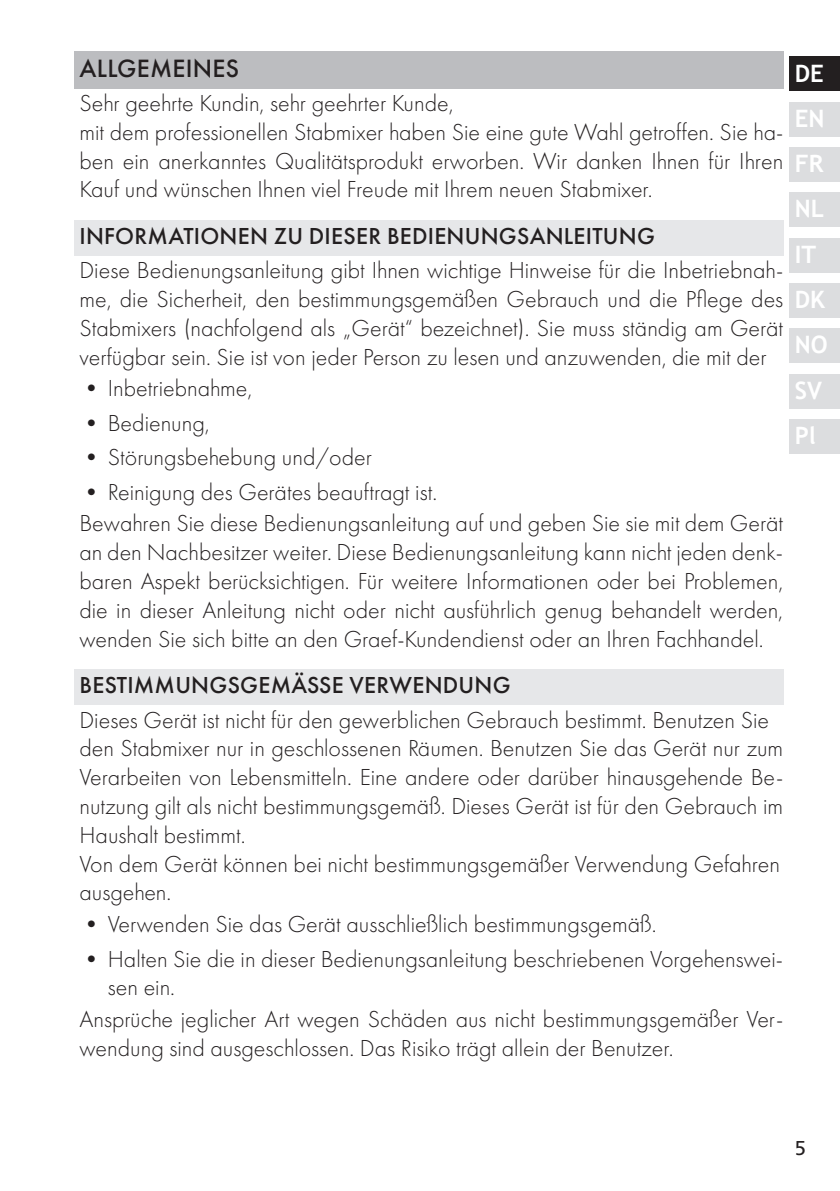
<style>
.page{position:relative;width:840px;height:1191px;background:#fff}
.page>*{position:absolute;margin:0;border:0;box-sizing:border-box;transform-origin:0 0}
.t1{font:500 26px "Futura PT";letter-spacing:.01em;color:#231f20}
.t2{font:300 24px/28.8px "Futura PT";color:#231f20}
.t3{font:500 24px "Futura PT";letter-spacing:.01em;color:#231f20}
.t4{font:700 24px/45.4px "Trebuchet MS";color:#fff}
.t5{font:20px "Frutiger LT Com";color:#231f20}
</style>
<div class="page">
<div style="left:788px;top:57px;width:51px;height:34px;background:#231f20"></div>
<div style="left:788px;top:102px;width:51px;height:34px;background:#dcdddf"></div>
<div style="left:788px;top:147px;width:51px;height:34px;background:#dcdddf"></div>
<div style="left:788px;top:193px;width:51px;height:34px;background:#dcdddf"></div>
<div style="left:788px;top:238px;width:51px;height:34px;background:#dcdddf"></div>
<div style="left:788px;top:283px;width:51px;height:34px;background:#dcdddf"></div>
<div style="left:788px;top:329px;width:51px;height:34px;background:#dcdddf"></div>
<div style="left:788px;top:374px;width:51px;height:34px;background:#dcdddf"></div>
<div style="left:788px;top:420px;width:51px;height:34px;background:#dcdddf"></div>
<div style="left:74px;top:51px;width:708px;height:37px;background:#bcbdc0"></div>
<div style="left:74px;top:220px;width:708px;height:35px;background:#e6e7e9"></div>
<div style="left:74px;top:669px;width:708px;height:35px;background:#e6e7e9"></div>
<p class="t1" style="left:79px;top:52px;width:161px">ALLGEMEINES</p>
<p class="t2" style="left:79px;top:89px;width:705px">Sehr geehrte Kundin, sehr geehrter Kunde,<br>mit dem professionellen Stabmixer haben Sie eine gute Wahl getroffen. Sie ha&shy;ben ein anerkanntes Qualitätsprodukt erworben. Wir danken Ihnen für Ihren Kauf und wünschen Ihnen viel Freude mit Ihrem neuen Stabmixer.</p>
<p class="t3" style="left:79px;top:221px;width:576px">INFORMATIONEN ZU DIESER BEDIENUNGSANLEITUNG</p>
<p class="t2" style="left:79px;top:256px;width:705px;text-align:justify">Diese Bedienungsanleitung gibt Ihnen wichtige Hinweise für die Inbetriebnah&shy;me, die Sicherheit, den bestimmungsgemäßen Gebrauch und die Pflege des Stabmixers (nachfolgend als „Gerät“ bezeichnet). Sie muss ständig am Gerät verfügbar sein. Sie ist von jeder Person zu lesen und anzuwenden, die mit der</p>
<p class="t2" style="left:79px;top:374px;width:174px">• Inbetriebnahme,</p>
<p class="t2" style="left:79px;top:409px;width:132px">• Bedienung,</p>
<p class="t2" style="left:79px;top:443px;width:294px">• Störungsbehebung und/oder</p>
<p class="t2" style="left:79px;top:476px;width:704px;line-height:31.6px">• Reinigung des Gerätes beauftragt ist.<br>Bewahren Sie diese Bedienungsanleitung auf und geben Sie sie mit dem Gerät</p>
<p class="t2" style="left:79px;top:538px;width:705px;text-align:justify">an den Nachbesitzer weiter. Diese Bedienungsanleitung kann nicht jeden denk&shy;baren Aspekt berücksichtigen. Für weitere Informationen oder bei Problemen, die in dieser Anleitung nicht oder nicht ausführlich genug behandelt werden, wenden Sie sich bitte an den Graef-Kundendienst oder an Ihren Fachhandel.</p>
<p class="t3" style="left:79px;top:670px;width:432px">BESTIMMUNGSGEMÄSSE VERWENDUNG</p>
<p class="t2" style="left:79px;top:705px;width:705px">Dieses Gerät ist nicht für den gewerblichen Gebrauch bestimmt. Benutzen Sie den Stabmixer nur in geschlossenen Räumen. Benutzen Sie das Gerät nur zum Verarbeiten von Lebensmitteln. Eine andere oder darüber hinausgehende Be&shy;nutzung gilt als nicht bestimmungsgemäß. Dieses Gerät ist für den Gebrauch im Haushalt bestimmt.<br>Von dem Gerät können bei nicht bestimmungsgemäßer Verwendung Gefahren ausgehen.</p>
<p class="t2" style="left:79px;top:910px;width:578px">• Verwenden Sie das Gerät ausschließlich bestimmungsgemäß.</p>
<p class="t2" style="left:108px;top:944px;width:676px;text-indent:-28px">• Halten Sie die in dieser Bedienungsanleitung beschriebenen Vorgehenswei&shy;sen ein.</p>
<p class="t2" style="left:79px;top:1004px;width:704px">Ansprüche jeglicher Art wegen Schäden aus nicht bestimmungsgemäßer Ver&shy;wendung sind ausgeschlossen. Das Risiko trägt allein der Benutzer.</p>
<p class="t4" style="left:794px;top:50px;width:34px">DE<br>EN<br>FR<br>NL<br>IT<br>DK<br>NO<br>SV<br>Pl</p>
<p class="t5" style="left:794px;top:1136px;width:13px">5</p>
</div>
